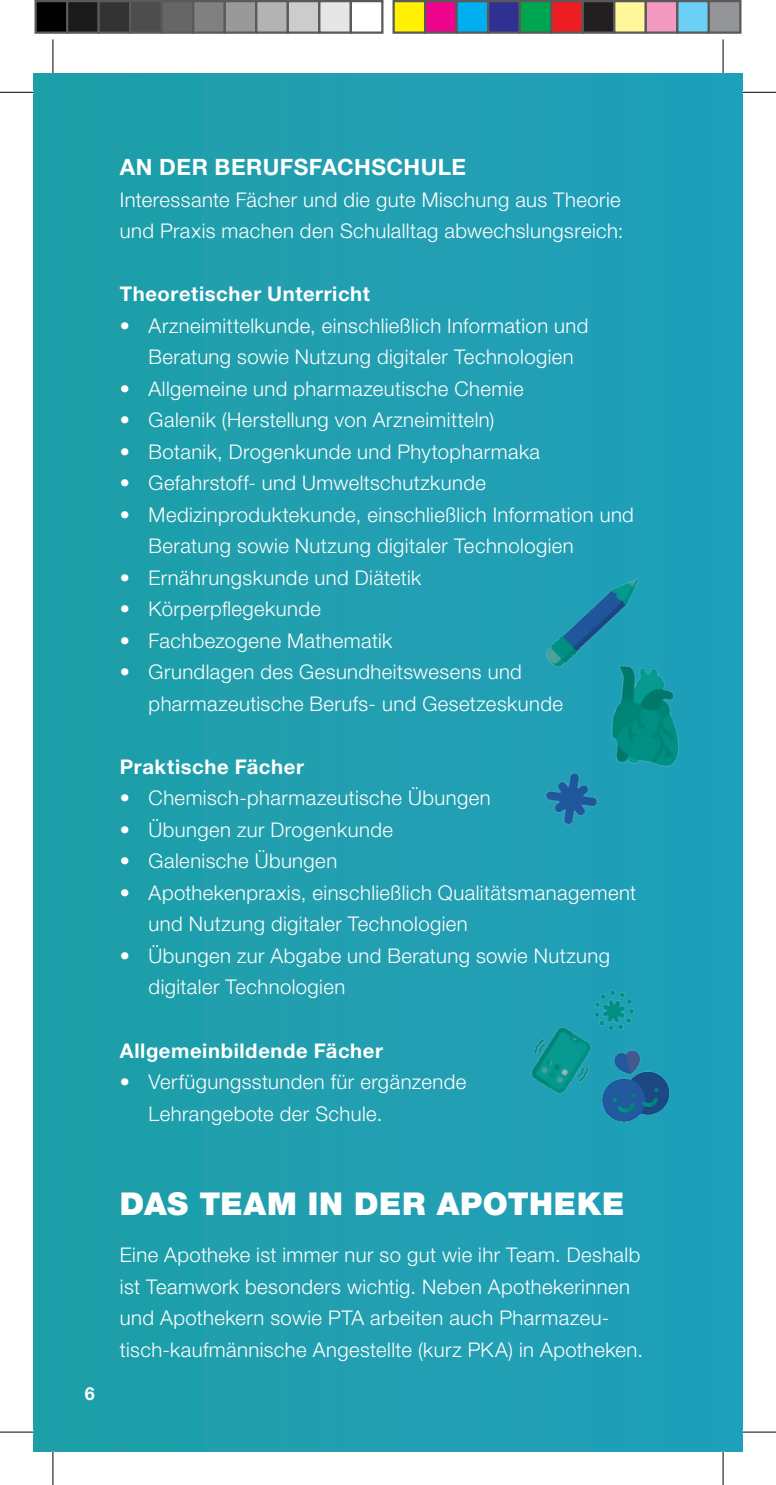
<style>
.page{position:relative;width:776px;height:1485px;background:#fff}
.page>*{position:absolute;margin:0;border:0;box-sizing:border-box;transform-origin:0 0}
.t1{font:900 31.5px "Helvetica Neue LT Std";letter-spacing:.02em;color:#fff}
.t2{font:700 22.5px "Helvetica Neue LT Std";letter-spacing:.02em;color:#fff}
.t3{font:300 20.25px/31.5px "Helvetica Neue LT Std";letter-spacing:.02em;color:#fff}
.t4{font:700 20.25px "Helvetica Neue LT Std";letter-spacing:.03em;color:#fff}
.t5{font:700 18px "Helvetica Neue LT Std";color:#fff}
</style>
<div class="page">
<div style="left:34px;top:73px;width:708px;height:1378px;background:#219fb1"></div>
<img style="left:555px;top:578px;width:84px;height:63px">
<img style="left:545px;top:641px;width:171px;height:204px">
<img style="left:531px;top:990px;width:104px;height:104px">
<img style="left:574px;top:1029px;width:96px;height:93px">
<hr style="left:0;top:92px;width:34px;height:1px;background:#000">
<hr style="left:742px;top:92px;width:33px;height:1px;background:#000">
<hr style="left:0;top:1431px;width:34px;height:1px;background:#000">
<hr style="left:742px;top:1431px;width:33px;height:1px;background:#000">
<hr style="left:53px;top:39px;width:1px;height:34px;background:#000">
<hr style="left:53px;top:1451px;width:1px;height:34px;background:#000">
<hr style="left:722px;top:39px;width:1px;height:34px;background:#000">
<hr style="left:722px;top:1451px;width:1px;height:34px;background:#000">
<div style="left:36px;top:1px;width:31px;height:32px;background:#000"></div>
<div style="left:34px;top:0;width:34px;height:34px;border:2px solid #595959"></div>
<div style="left:67px;top:1px;width:32px;height:32px;background:#1a1a1a"></div>
<div style="left:66px;top:0;width:34px;height:34px;border:2px solid #595959"></div>
<div style="left:99px;top:1px;width:31px;height:32px;background:#333"></div>
<div style="left:97px;top:0;width:34px;height:34px;border:2px solid #595959"></div>
<div style="left:130px;top:1px;width:32px;height:32px;background:#4d4d4d"></div>
<div style="left:129px;top:0;width:34px;height:34px;border:2px solid #595959"></div>
<div style="left:162px;top:1px;width:31px;height:32px;background:#666"></div>
<div style="left:160px;top:0;width:34px;height:34px;border:2px solid #595959"></div>
<div style="left:193px;top:1px;width:32px;height:32px;background:#808080"></div>
<div style="left:192px;top:0;width:34px;height:34px;border:2px solid #595959"></div>
<div style="left:225px;top:1px;width:31px;height:32px;background:#999"></div>
<div style="left:223px;top:0;width:34px;height:34px;border:2px solid #595959"></div>
<div style="left:256px;top:1px;width:32px;height:32px;background:#b3b3b3"></div>
<div style="left:255px;top:0;width:34px;height:34px;border:2px solid #595959"></div>
<div style="left:288px;top:1px;width:31px;height:32px;background:#ccc"></div>
<div style="left:286px;top:0;width:34px;height:34px;border:2px solid #595959"></div>
<div style="left:319px;top:1px;width:32px;height:32px;background:#e6e6e6"></div>
<div style="left:318px;top:0;width:34px;height:34px;border:2px solid #595959"></div>
<div style="left:349px;top:0;width:34px;height:34px;border:2px solid #595959"></div>
<div style="left:393px;top:1px;width:32px;height:32px;background:#fff101"></div>
<div style="left:392px;top:0;width:34px;height:34px;border:2px solid #595959"></div>
<div style="left:425px;top:1px;width:31px;height:32px;background:#ed028c"></div>
<div style="left:424px;top:0;width:33px;height:34px;border:2px solid #595959"></div>
<div style="left:456px;top:1px;width:32px;height:32px;background:#00aeef"></div>
<div style="left:455px;top:0;width:34px;height:34px;border:2px solid #595959"></div>
<div style="left:488px;top:1px;width:31px;height:32px;background:#2e3092"></div>
<div style="left:487px;top:0;width:33px;height:34px;border:2px solid #595959"></div>
<div style="left:519px;top:1px;width:32px;height:32px;background:#00a54f"></div>
<div style="left:518px;top:0;width:34px;height:34px;border:2px solid #595959"></div>
<div style="left:551px;top:1px;width:31px;height:32px;background:#ee1d23"></div>
<div style="left:550px;top:0;width:33px;height:34px;border:2px solid #595959"></div>
<div style="left:582px;top:1px;width:32px;height:32px;background:#231f20"></div>
<div style="left:581px;top:0;width:34px;height:34px;border:2px solid #595959"></div>
<div style="left:614px;top:1px;width:31px;height:32px;background:#fff79a"></div>
<div style="left:613px;top:0;width:33px;height:34px;border:2px solid #595959"></div>
<div style="left:645px;top:1px;width:32px;height:32px;background:#f499c2"></div>
<div style="left:644px;top:0;width:34px;height:34px;border:2px solid #595959"></div>
<div style="left:677px;top:1px;width:31px;height:32px;background:#6bcff6"></div>
<div style="left:676px;top:0;width:33px;height:34px;border:2px solid #595959"></div>
<div style="left:708px;top:1px;width:32px;height:32px;background:#939598"></div>
<div style="left:707px;top:0;width:34px;height:34px;border:2px solid #595959"></div>
<p class="t2" style="left:120px;top:153px;width:347px">AN DER BERUFSFACHSCHULE</p>
<p class="t3" style="left:120px;top:183px;width:505px">Interessante Fächer und die gute Mischung aus Theorie und Praxis machen den Schulalltag abwechslungsreich:</p>
<p class="t4" style="left:120px;top:281px;width:251px">Theoretischer Unterricht</p>
<p class="t3" style="left:149px;top:309px;width:441px;text-indent:-29px">• Arzneimittelkunde, einschließlich Information und<br>Beratung sowie Nutzung digitaler Technologien</p>
<p class="t3" style="left:120px;top:372px;width:405px">• Allgemeine und pharmazeutische Chemie</p>
<p class="t3" style="left:120px;top:404px;width:376px">• Galenik (Herstellung von Arzneimitteln)</p>
<p class="t3" style="left:120px;top:435px;width:421px">• Botanik, Drogenkunde und Phytopharmaka</p>
<p class="t3" style="left:120px;top:467px;width:367px">• Gefahrstoff- und Umweltschutzkunde</p>
<p class="t3" style="left:149px;top:498px;width:486px;text-indent:-29px">• Medizinproduktekunde, einschließlich Information und<br>Beratung sowie Nutzung digitaler Technologien</p>
<p class="t3" style="left:120px;top:561px;width:303px">• Ernährungskunde und Diätetik</p>
<p class="t3" style="left:120px;top:593px;width:202px">• Körperpflegekunde</p>
<p class="t3" style="left:120px;top:624px;width:274px">• Fachbezogene Mathematik</p>
<p class="t3" style="left:149px;top:656px;width:416px;text-indent:-29px">• Grundlagen des Gesundheitswesens und pharmazeutische Berufs- und Gesetzeskunde</p>
<p class="t4" style="left:120px;top:754px;width:185px">Praktische Fächer</p>
<p class="t3" style="left:120px;top:782px;width:372px">• Chemisch-pharmazeutische Übungen</p>
<p class="t3" style="left:120px;top:813px;width:274px">• Übungen zur Drogenkunde</p>
<p class="t3" style="left:120px;top:845px;width:219px">• Galenische Übungen</p>
<p class="t3" style="left:149px;top:876px;width:489px;text-indent:-29px">• Apothekenpraxis, einschließlich Qualitätsmanagement und Nutzung digitaler Technologien</p>
<p class="t3" style="left:149px;top:939px;width:462px;text-indent:-29px">• Übungen zur Abgabe und Beratung sowie Nutzung digitaler Technologien</p>
<p class="t4" style="left:120px;top:1037px;width:264px">Allgemeinbildende Fächer</p>
<p class="t3" style="left:149px;top:1065px;width:319px;text-indent:-29px">• Verfügungsstunden für ergänzende<br>Lehrangebote der Schule.</p>
<p class="t5" style="left:85px;top:1382px;width:12px">6</p>
<h1 class="t1" style="left:120px;top:1184px;width:505px">DAS TEAM IN DER APOTHEKE</h1>
<p class="t3" style="left:120px;top:1238px;width:524px">Eine Apotheke ist immer nur so gut wie ihr Team. Deshalb ist Teamwork besonders wichtig. Neben Apothekerinnen und Apothekern sowie PTA arbeiten auch Pharmazeu&shy;tisch-kaufmännische Angestellte (kurz PKA) in Apotheken.</p>
</div>
